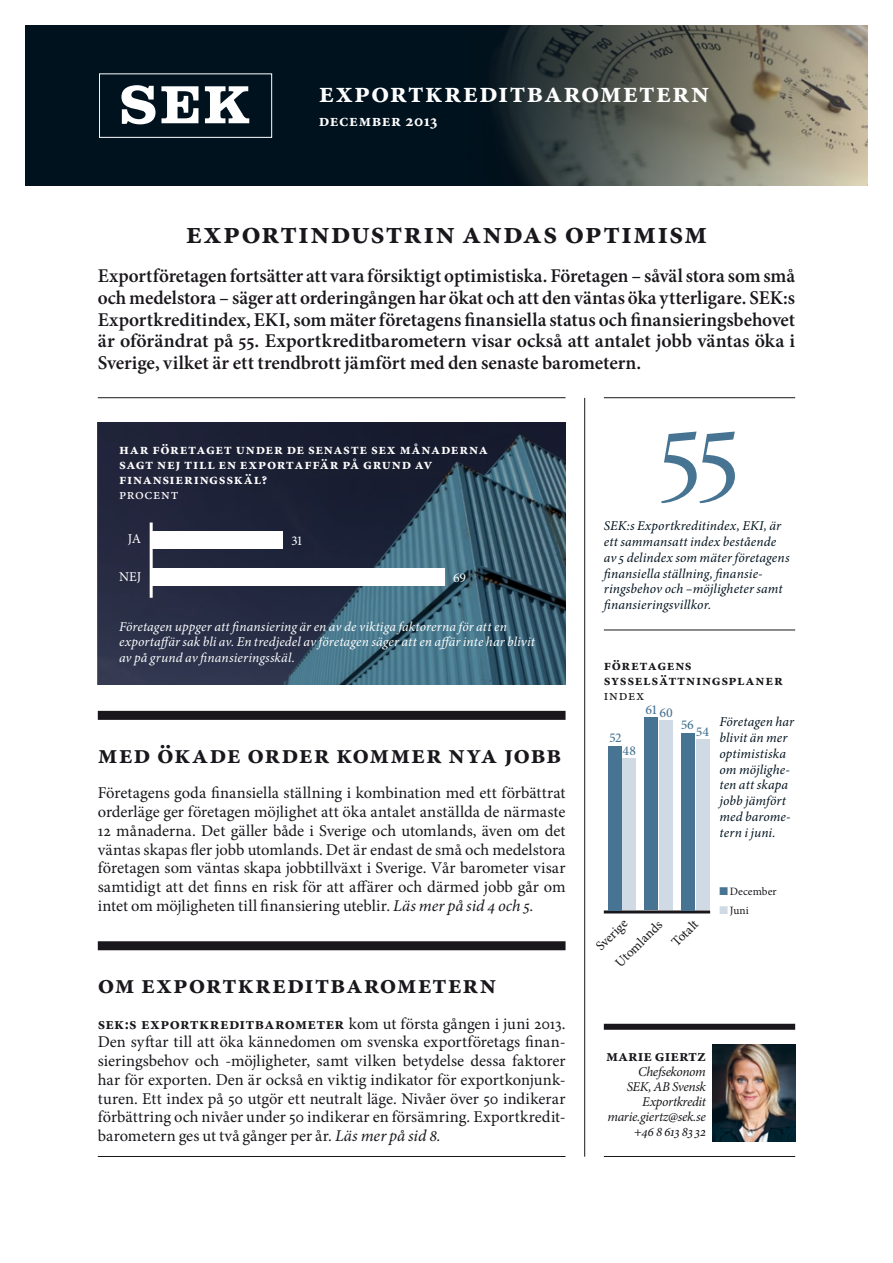
<style>
.page{position:relative;width:893px;height:1263px;background:#fff}
.page>*{position:absolute;margin:0;border:0;box-sizing:border-box;transform-origin:0 0}
.t1{font:118.5px "Minion Pro Disp";color:#477492}
.t2{font:700 31.5px "Minion Pro";letter-spacing:.035em;color:#1a171c}
.t3{font:700 29.7px "Minion Pro";letter-spacing:.035em;color:#fff}
.t4{font:700 27px "Minion Pro";letter-spacing:.03em;color:#1a171c}
.t5{font:600 19.5px/21.8px "Minion Pro";letter-spacing:-.005em;color:#1a171c;text-align:justify}
.t6{font:700 16.95px "Minion Pro";letter-spacing:.035em;color:#fff}
.t7{font:16.5px/18.8px "Minion Pro";color:#1a171c;text-align:justify}
.t8{font:700 16.5px "Minion Pro";color:#1a171c}
.t9{font:700 15px/15px "Minion Pro";letter-spacing:.045em;color:#fff}
.t10{font:700 15px/15px "Minion Pro";letter-spacing:.04em;color:#1a171c}
.t11{font:15px "Minion Pro";letter-spacing:.045em;color:#fff}
.t12{font:15px "Minion Pro";letter-spacing:.055em;color:#1a171c}
.t13{font:italic 13.5px/15.8px "Minion Pro";letter-spacing:.01em;color:#00121e}
.t14{font:italic 13.5px/15.8px "Minion Pro";letter-spacing:.01em;color:#fff}
.t15{font:italic 13.5px/15px "Minion Pro";letter-spacing:-.025em;color:#1a171c;text-align:right}
.t16{font:13.5px "Minion Pro";color:#1a171c}
.t17{font:500 13.5px "Minion Pro";color:#477492}
.t18{font:13.5px "Minion Pro";letter-spacing:-.02em;color:#fff}
.t19{font:11.25px "Minion Pro";letter-spacing:.005em;color:#1a171c}
.s1{font-style:italic}
.s2{font-weight:700}
.s3{color:#477492}
.s4{color:#cfdae4}
</style>
<div class="page">
<svg style="left:98px;top:422px;width:468px;height:262px;background:#2c3e53"></svg>
<hr style="left:584px;top:398px;width:1px;height:759px;background:#1a171c">
<hr style="left:98px;top:397px;width:468px;height:1px;background:#1a171c">
<div style="left:98px;top:711px;width:468px;height:9px;background:#1a171c"></div>
<div style="left:98px;top:941px;width:468px;height:9px;background:#1a171c"></div>
<hr style="left:604px;top:397px;width:191px;height:1px;background:#1a171c">
<hr style="left:604px;top:630px;width:191px;height:1px;background:#1a171c">
<hr style="left:604px;top:1156px;width:191px;height:1px;background:#1a171c">
<hr style="left:98px;top:1156px;width:468px;height:1px;background:#1a171c">
<div style="left:604px;top:1024px;width:191px;height:6px;background:#1a171c"></div>
<img style="left:712px;top:1044px;width:83px;height:97px">
<div style="left:151px;top:532px;width:132px;height:17px;background:#fff"></div>
<div style="left:151px;top:569px;width:294px;height:17px;background:#fff"></div>
<hr style="left:150px;top:522px;width:3px;height:76px;background:#fff">
<div style="left:26px;top:26px;width:841px;height:160px;background:#00121e"></div>
<img style="left:496px;top:26px;width:371px;height:160px">
<div style="left:99px;top:73px;width:173px;height:65px;border:1px solid #fff"></div>
<svg style="left:121px;top:85px;width:77px;height:39px"></svg>
<svg style="left:205px;top:86px;width:44px;height:37px"></svg>
<hr style="left:604px;top:910px;width:106px;height:3px;background:#1a171c">
<div style="left:623px;top:758px;width:13px;height:152px;background:#cfdae4"></div>
<div style="left:659px;top:720px;width:14px;height:190px;background:#cfdae4"></div>
<div style="left:696px;top:739px;width:13px;height:171px;background:#cfdae4"></div>
<div style="left:608px;top:746px;width:13px;height:164px;background:#477492"></div>
<div style="left:645px;top:717px;width:13px;height:193px;background:#477492"></div>
<div style="left:681px;top:733px;width:14px;height:177px;background:#477492"></div>
<h3 class="t3" style="left:319px;top:72px;width:391px">Exportkreditbarometern</h3>
<p class="t6" style="left:319px;top:109px;width:120px">december 2013</p>
<h2 class="t2" style="left:186px;top:211px;width:523px">Exportindustrin andas optimism</h2>
<p class="t5" style="left:98px;top:265px;width:699px">Exportföretagen fortsätter att vara försiktigt optimistiska. Företagen – såväl stora som små och medelstora – säger att orderingången har ökat och att den väntas öka ytterligare. SEK:s Exportkreditindex, EKI, som mäter företagens finansiella status och finansieringsbehovet är oförändrat på 55. Exportkreditbarometern visar också att antalet jobb väntas öka i Sverige, vilket är ett trendbrott jämfört med den senaste barometern.</p>
<p class="t9" style="left:119px;top:442px;width:370px">Har företaget under de senaste sex månaderna sagt nej till en exportaffär på grund av finansieringsskäl?</p>
<p class="t11" style="left:119px;top:484px;width:61px">Procent</p>
<p class="t18" style="left:128px;top:530px;width:15px">JA</p>
<p class="t18" style="left:119px;top:568px;width:24px">NEJ</p>
<p class="t18" style="left:453px;top:569px;width:15px">69</p>
<p class="t18" style="left:291px;top:532px;width:12px">31</p>
<p class="t14" style="left:119px;top:618px;width:418px">Företagen uppger att finansiering är en av de viktiga faktorerna för att en exportaffär sak bli av. En tredjedel av företagen säger att en affär inte har blivit av på grund av finansieringsskäl.</p>
<h3 class="t4" style="left:98px;top:735px;width:465px">Med ökade order kommer nya jobb</h3>
<p class="t7" style="left:98px;top:784px;width:469px">Företagens goda finansiella ställning i kombination med ett förbättrat orderläge ger företagen möjlighet att öka antalet anställda de närmaste 12 månaderna. Det gäller både i Sverige och utomlands, även om det väntas skapas fler jobb utomlands. Det är endast de små och medelstora företagen som väntas skapa jobbtillväxt i Sverige. Vår barometer visar samtidigt att det finns en risk för att affärer och därmed jobb går om intet om möjligheten till finansiering uteblir. <span class="s1">Läs mer på sid 4 och 5.</span></p>
<h3 class="t4" style="left:98px;top:965px;width:400px">Om Exportkreditbarometern</h3>
<p class="t7" style="left:98px;top:1014px;width:469px"><span class="s2">SEK:s exportkreditbarometer</span> kom ut första gången i juni 2013.<br>Den syftar till att öka kännedomen om svenska exportföretags finan&shy;sieringsbehov och -möjligheter, samt vilken betydelse dessa faktorer har för exporten. Den är också en viktig indikator för exportkonjunk&shy;turen. Ett index på 50 utgör ett neutralt läge. Nivåer över 50 indikerar förbättring och nivåer under 50 indikerar en försämring. Exportkredit&shy;barometern ges ut två gånger per år. <span class="s1">Läs mer på sid 8.</span></p>
<h1 class="t1" style="left:658px;top:374px;width:84px">55</h1>
<p class="t13" style="left:604px;top:518px;width:187px">SEK:s Exportkreditindex, EKI, är ett sammansatt index bestående av 5 delindex som mäter företagens finansiella ställning, finansie&shy;ringsbehov och –möjligheter samt finansieringsvillkor.</p>
<p class="t10" style="left:604px;top:658px;width:180px">Företagens<br>Sysselsättningsplaner</p>
<p class="t12" style="left:604px;top:685px;width:42px">Index</p>
<p class="t17" style="left:609px;top:729px;width:14px">52</p>
<p class="t17" style="left:622px;top:741px;width:15px">48</p>
<p class="t17" style="left:645px;top:700px;width:13px">61</p>
<p class="t17" style="left:659px;top:704px;width:15px">60</p>
<p class="t17" style="left:681px;top:716px;width:15px">56</p>
<p class="t17" style="left:696px;top:722px;width:15px">54</p>
<p class="t13" style="left:719px;top:714px;width:76px">Företagen har blivit än mer optimistiska om möjlighe&shy;ten att skapa jobb jämfört med barome&shy;tern i juni.</p>
<p class="t16" style="left:611px;top:958px;width:62px;rotate:-45deg">Utomlands</p>
<p class="t16" style="left:667px;top:938px;width:36px;rotate:-45deg">Totalt</p>
<p class="t16" style="left:592px;top:942px;width:41px;rotate:-45deg">Sverige</p>
<p class="t19" style="left:719px;top:884px;width:59px"><span class="s3">■</span> December</p>
<p class="t19" style="left:719px;top:902px;width:31px"><span class="s4">■</span> Juni</p>
<p class="t8" style="left:606px;top:1044px;width:101px">Marie Giertz</p>
<p class="t15" style="left:607px;top:1064px;width:100px">Chefsekonom<br>SEK, AB Svensk<br>Exportkredit marie.giertz@sek.se +46 8 613 83 32</p>
</div>
